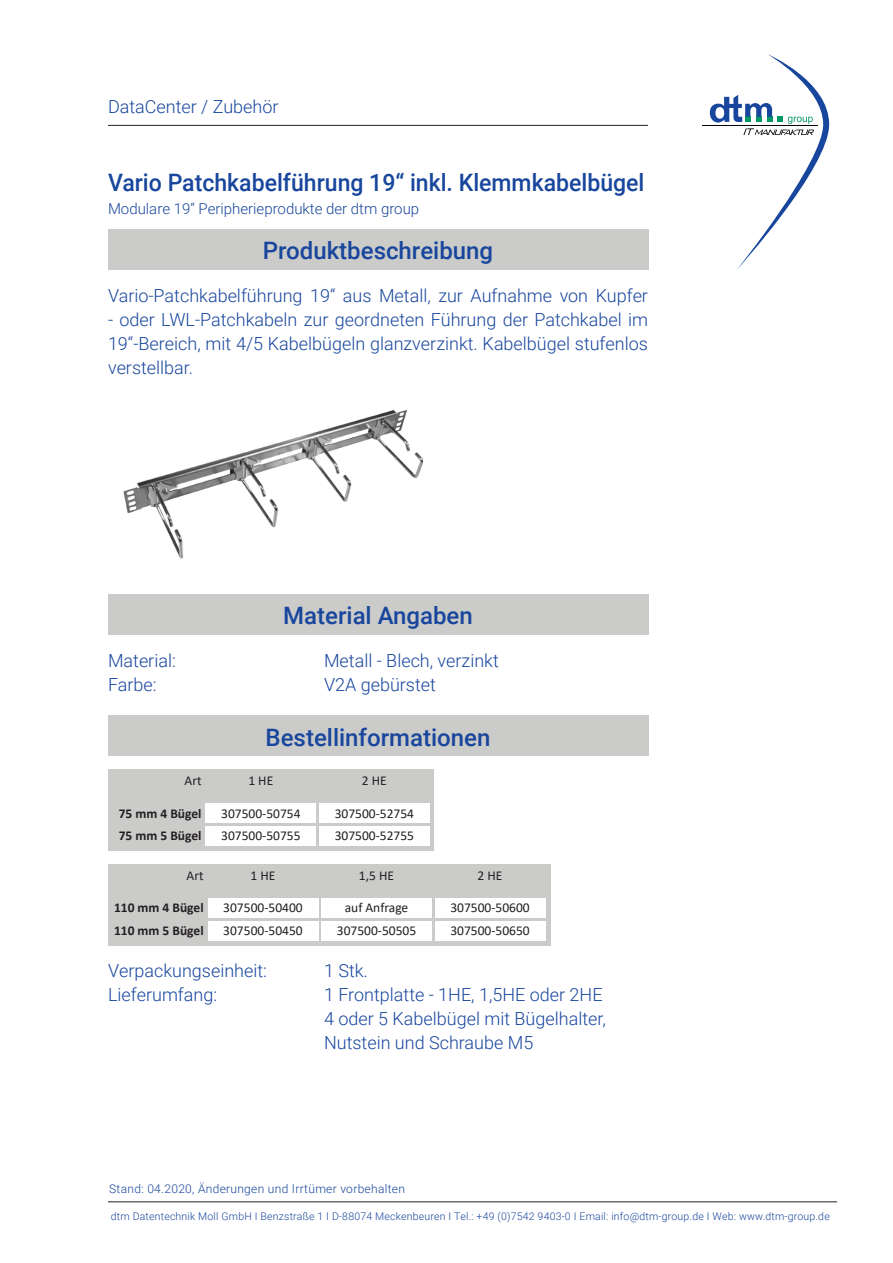
<style>
.page{position:relative;width:893px;height:1263px;background:#fff}
.page>*{position:absolute;margin:0;border:0;box-sizing:border-box;transform-origin:0 0}
.t1{font:500 24px "Roboto";color:#18469d}
.t2{font:500 24px "Roboto";color:#18469d;scale:.96 1}
.t3{font:300 18px/24px "Roboto";color:#18469d;text-align:justify}
.t4{font:300 15px "Roboto";color:#18469d}
.Beschreibung{font:13.5px/22.5px "Calibri";color:#231f20}
.Beschreibung-2{font:700 13.5px/22.5px "Calibri";color:#231f20}
.t5{font:300 12px "Roboto";letter-spacing:.025em;color:#18469d}
.t6{font:300 10.5px "Roboto";letter-spacing:.02em;color:#18469d}
</style>
<div class="page">
<hr style="left:702px;top:125px;width:115px;height:1px;background:#020002">
<svg style="left:710px;top:54px;width:119px;height:216px"></svg>
<hr style="left:108px;top:125px;width:540px;height:1px;background:#231f20">
<hr style="left:108px;top:1201px;width:729px;height:1px;background:#231f20">
<div style="left:108px;top:230px;width:540px;height:40px;background:#cbcbca"></div>
<div style="left:108px;top:716px;width:540px;height:40px;background:#cbcbca"></div>
<img style="left:123px;top:410px;width:301px;height:149px">
<div style="left:108px;top:594px;width:540px;height:40px;background:#cbcbca"></div>
<div style="left:108px;top:864px;width:442px;height:81px;background:#cbcbca"></div>
<div style="left:108px;top:769px;width:325px;height:82px;background:#cbcbca"></div>
<div style="left:208px;top:898px;width:110px;height:20px;background:#fff"></div>
<div style="left:206px;top:804px;width:110px;height:19px;background:#fff"></div>
<div style="left:321px;top:898px;width:111px;height:20px;background:#fff"></div>
<div style="left:319px;top:804px;width:111px;height:19px;background:#fff"></div>
<div style="left:435px;top:898px;width:110px;height:20px;background:#fff"></div>
<div style="left:208px;top:921px;width:110px;height:19px;background:#fff"></div>
<div style="left:206px;top:826px;width:110px;height:20px;background:#fff"></div>
<div style="left:321px;top:921px;width:111px;height:19px;background:#fff"></div>
<div style="left:319px;top:826px;width:111px;height:20px;background:#fff"></div>
<div style="left:435px;top:921px;width:110px;height:19px;background:#fff"></div>
<p class="t3" style="left:108px;top:94px;width:172px">DataCenter / Zubehör</p>
<p class="t2" style="left:108px;top:166px;width:560px">Vario Patchkabelführung 19“ inkl. Klemmkabelbügel</p>
<p class="t4" style="left:108px;top:198px;width:313px">Modulare 19“ Peripherieprodukte der dtm group</p>
<p class="t1" style="left:263px;top:234px;width:232px">Produktbeschreibung</p>
<p class="t3" style="left:108px;top:283px;width:541px">Vario-Patchkabelführung 19“ aus Metall, zur Aufnahme von Kupfer</p>
<p class="t3" style="left:108px;top:307px;width:541px">- oder LWL-Patchkabeln zur geordneten Führung der Patchkabel im 19“-Bereich, mit 4/5 Kabelbügeln glanzverzinkt. Kabelbügel stufenlos verstellbar.</p>
<p class="t3" style="left:108px;top:648px;width:69px">Material:</p>
<p class="t3" style="left:108px;top:672px;width:50px">Farbe:</p>
<p class="Beschreibung" style="left:185px;top:769px;width:19px">Art</p>
<p class="Beschreibung-2" style="left:119px;top:802px;width:84px">75 mm 4 Bügel<br>75 mm 5 Bügel</p>
<p class="Beschreibung" style="left:187px;top:864px;width:19px">Art</p>
<p class="Beschreibung-2" style="left:114px;top:896px;width:91px">110 mm 4 Bügel<br>110 mm 5 Bügel</p>
<p class="t1" style="left:283px;top:599px;width:191px">Material Angaben</p>
<p class="t3" style="left:324px;top:648px;width:176px">Metall - Blech, verzinkt</p>
<p class="t3" style="left:324px;top:672px;width:113px">V2A gebürstet</p>
<p class="t1" style="left:266px;top:720px;width:226px">Bestellinformationen</p>
<p class="Beschreibung" style="left:248px;top:769px;width:26px">1 HE</p>
<p class="Beschreibung" style="left:221px;top:802px;width:81px">307500-50754<br>307500-50755</p>
<p class="Beschreibung" style="left:251px;top:864px;width:26px">1 HE</p>
<p class="Beschreibung" style="left:223px;top:896px;width:81px">307500-50400<br>307500-50450</p>
<p class="Beschreibung" style="left:362px;top:769px;width:26px">2 HE</p>
<p class="Beschreibung" style="left:335px;top:802px;width:81px">307500-52754<br>307500-52755</p>
<p class="Beschreibung" style="left:359px;top:864px;width:37px">1,5 HE</p>
<p class="Beschreibung" style="left:337px;top:896px;width:81px;text-align:center">auf Anfrage<br>307500-50505</p>
<p class="Beschreibung" style="left:478px;top:864px;width:26px">2 HE</p>
<p class="Beschreibung" style="left:450px;top:896px;width:81px">307500-50600<br>307500-50650</p>
<p class="t3" style="left:108px;top:958px;width:161px">Verpackungseinheit:</p>
<p class="t3" style="left:108px;top:982px;width:111px">Lieferumfang:</p>
<p class="t3" style="left:324px;top:958px;width:45px">1 Stk.</p>
<p class="t3" style="left:324px;top:982px;width:280px">1 Frontplatte - 1HE, 1,5HE oder 2HE</p>
<p class="t3" style="left:324px;top:1006px;width:283px">4 oder 5 Kabelbügel mit Bügelhalter,</p>
<p class="t3" style="left:324px;top:1030px;width:211px">Nutstein und Schraube M5</p>
<p class="t5" style="left:109px;top:1180px;width:297px">Stand: 04.2020, Änderungen und Irrtümer vorbehalten</p>
<p class="t6" style="left:111px;top:1209px;width:720px">dtm Datentechnik Moll GmbH I Benzstraße 1 I D-88074 Meckenbeuren I Tel.: +49 (0)7542 9403-0 I Email: info@dtm-group.de I Web: www.dtm-group.de</p>
</div>
